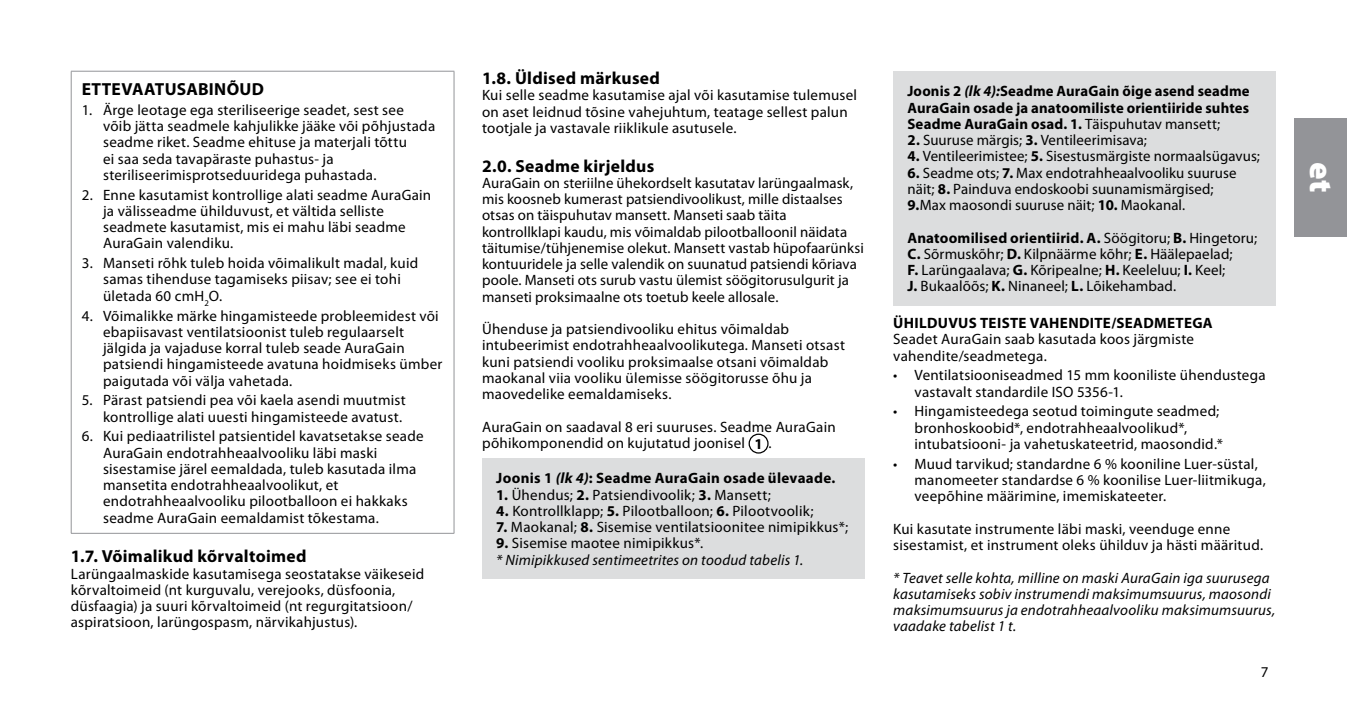
<style>
.page{position:relative;width:1347px;height:709px;background:#fff}
.page>*{position:absolute;margin:0;border:0;box-sizing:border-box;transform-origin:0 0}
.t1{font:900 32.5px "Myriad Pro";color:#fff}
.t2{font:700 17.5px "Myriad Pro";letter-spacing:.015em;color:#000}
.t3{font:15px/16.2px "Myriad Pro";letter-spacing:.015em;color:#000}
.t4{font:italic 15px/16.2px "Myriad Pro";letter-spacing:.015em;color:#000}
.t5{font:700 15px/16.2px "Myriad Pro";letter-spacing:.015em;color:#000;text-align:justify}
.s1{font-weight:700}
.s2{font-style:italic}
.s3{font-weight:700;font-style:normal}
.s4{font-style:normal}
.s5{font-weight:400}
</style>
<div class="page">
<div style="left:1293px;top:118px;width:53px;height:118px;background:#939498"></div>
<hr style="left:71px;top:71px;width:383px;height:1px;background:#939498">
<hr style="left:71px;top:71px;width:1px;height:462px;background:#939498">
<hr style="left:453px;top:71px;width:1px;height:462px;background:#939498">
<hr style="left:71px;top:533px;width:383px;height:1px;background:#939498">
<div style="left:748px;top:433px;width:20px;height:20px;border:1px solid #000;border-radius:50%"></div>
<div style="left:482px;top:458px;width:383px;height:121px;background:#dcddde"></div>
<div style="left:893px;top:71px;width:383px;height:234px;background:#dcddde"></div>
<p class="t2" style="left:82px;top:78px;width:184px">ETTEVAATUSABINÕUD</p>
<p class="t3" style="left:103px;top:101px;width:334px;text-indent:-21px">1. Ärge leotage ega steriliseerige seadet, sest see võib jätta seadmele kahjulikke jääke või põhjustada seadme riket. Seadme ehituse ja materjali tõttu<br>ei saa seda tavapäraste puhastus- ja steriliseerimisprotseduuridega puhastada.</p>
<p class="t3" style="left:103px;top:186px;width:329px;text-indent:-21px">2. Enne kasutamist kontrollige alati seadme AuraGain ja välisseadme ühilduvust, et vältida selliste seadmete kasutamist, mis ei mahu läbi seadme AuraGain valendiku.</p>
<p class="t3" style="left:103px;top:255px;width:317px;text-indent:-21px">3. Manseti rõhk tuleb hoida võimalikult madal, kuid samas tihenduse tagamiseks piisav; see ei tohi ületada 60 cmH<sub>2</sub>O.</p>
<p class="t3" style="left:103px;top:307px;width:341px;text-indent:-21px">4. Võimalikke märke hingamisteede probleemidest või ebapiisavast ventilatsioonist tuleb regulaarselt jälgida ja vajaduse korral tuleb seade AuraGain patsiendi hingamisteede avatuna hoidmiseks ümber paigutada või välja vahetada.</p>
<p class="t3" style="left:82px;top:392px;width:325px;text-align:right">5. Pärast patsiendi pea või kaela asendi muutmist kontrollige alati uuesti hingamisteede avatust.</p>
<p class="t3" style="left:103px;top:428px;width:322px;text-indent:-21px">6. Kui pediaatrilistel patsientidel kavatsetakse seade AuraGain endotrahheaalvooliku läbi maski sisestamise järel eemaldada, tuleb kasutada ilma mansetita endotrahheaalvoolikut, et endotrahheaalvooliku pilootballoon ei hakkaks seadme AuraGain eemaldamist tõkestama.</p>
<p class="t2" style="left:71px;top:545px;width:237px">1.7. Võimalikud kõrvaltoimed</p>
<p class="t3" style="left:71px;top:565px;width:355px">Larüngaalmaskide kasutamisega seostatakse väikeseid kõrvaltoimeid (nt kurguvalu, verejooks, düsfoonia, düsfaagia) ja suuri kõrvaltoimeid (nt regurgitatsioon/ aspiratsioon, larüngospasm, närvikahjustus).</p>
<p class="t2" style="left:482px;top:67px;width:179px">1.8. Üldised märkused</p>
<p class="t3" style="left:482px;top:87px;width:376px">Kui selle seadme kasutamise ajal või kasutamise tulemusel on aset leidnud tõsine vahejuhtum, teatage sellest palun tootjale ja vastavale riiklikule asutusele.</p>
<p class="t2" style="left:482px;top:154px;width:174px">2.0. Seadme kirjeldus</p>
<p class="t3" style="left:482px;top:174px;width:383px">AuraGain on steriilne ühekordselt kasutatav larüngaalmask, mis koosneb kumerast patsiendivoolikust, mille distaalses otsas on täispuhutav mansett. Manseti saab täita kontrollklapi kaudu, mis võimaldab pilootballoonil näidata täitumise/tühjenemise olekut. Mansett vastab hüpofaarünksi kontuuridele ja selle valendik on suunatud patsiendi kõriava poole. Manseti ots surub vastu ülemist söögitorusulgurit ja manseti proksimaalne ots toetub keele allosale.</p>
<p class="t3" style="left:482px;top:321px;width:364px">Ühenduse ja patsiendivooliku ehitus võimaldab intubeerimist endotrahheaalvoolikutega. Manseti otsast kuni patsiendi vooliku proksimaalse otsani võimaldab maokanal viia vooliku ülemisse söögitorusse õhu ja maovedelike eemaldamiseks.</p>
<p class="t3" style="left:482px;top:418px;width:355px">AuraGain on saadaval 8 eri suuruses. Seadme AuraGain põhikomponendid on kujutatud joonisel <span class="s1">1</span> .</p>
<p class="t5" style="left:496px;top:469px;width:341px">Joonis 1 <span class="s2">(lk 4)</span>: Seadme AuraGain osade ülevaade.</p>
<p class="t3" style="left:496px;top:486px;width:276px"><span class="s1">1.</span> Ühendus; <span class="s1">2.</span> Patsiendivoolik; <span class="s1">3.</span> Mansett;</p>
<p class="t3" style="left:496px;top:502px;width:319px"><span class="s1">4.</span> Kontrollklapp; <span class="s1">5.</span> Pilootballoon; <span class="s1">6.</span> Pilootvoolik;</p>
<p class="t3" style="left:496px;top:519px;width:353px"><span class="s1">7.</span> Maokanal; <span class="s1">8.</span> Sisemise ventilatsioonitee nimipikkus*;</p>
<p class="t4" style="left:496px;top:535px;width:309px"><span class="s3">9.</span> <span class="s4">Sisemise maotee nimipikkus*.<br></span>* Nimipikkused sentimeetrites on toodud tabelis 1.</p>
<p class="t5" style="left:907px;top:83px;width:344px">Joonis 2 <span class="s2">(lk 4):</span>Seadme AuraGain õige asend seadme AuraGain osade ja anatoomiliste orientiiride suhtes Seadme AuraGain osad. 1. <span class="s5">Täispuhutav mansett;</span></p>
<p class="t3" style="left:907px;top:132px;width:241px"><span class="s1">2.</span> Suuruse märgis; <span class="s1">3.</span> Ventileerimisava;</p>
<p class="t3" style="left:907px;top:148px;width:354px"><span class="s1">4.</span> Ventileerimistee; <span class="s1">5.</span> Sisestusmärgiste normaalsügavus;</p>
<p class="t3" style="left:907px;top:164px;width:331px"><span class="s1">6.</span> Seadme ots; <span class="s1">7.</span> Max endotrahheaalvooliku suuruse näit; <span class="s1">8.</span> Painduva endoskoobi suunamismärgised;<br><span class="s1">9.</span>Max maosondi suuruse näit; <span class="s1">10.</span> Maokanal.</p>
<p class="t3" style="left:907px;top:229px;width:351px"><span class="s1">Anatoomilised orientiirid. A.</span> Söögitoru; <span class="s1">B.</span> Hingetoru; <span class="s1">C.</span> Sõrmuskõhr; <span class="s1">D.</span> Kilpnäärme kõhr; <span class="s1">E.</span> Häälepaelad;<br><span class="s1">F.</span> Larüngaalava; <span class="s1">G.</span> Kõripealne; <span class="s1">H.</span> Keeleluu; <span class="s1">I.</span> Keel;<br><span class="s1">J.</span> Bukaalõõs; <span class="s1">K.</span> Ninaneel; <span class="s1">L.</span> Lõikehambad.</p>
<p class="t5" style="left:893px;top:314px;width:321px">ÜHILDUVUS TEISTE VAHENDITE/SEADMETEGA</p>
<p class="t3" style="left:893px;top:331px;width:302px">Seadet AuraGain saab kasutada koos järgmiste vahendite/seadmetega.</p>
<p class="t3" style="left:914px;top:367px;width:353px;text-indent:-21px">• Ventilatsiooniseadmed 15 mm kooniliste ühendustega vastavalt standardile ISO 5356-1.</p>
<p class="t3" style="left:914px;top:403px;width:310px;text-indent:-21px">• Hingamisteedega seotud toimingute seadmed; bronhoskoobid*, endotrahheaalvoolikud*, intubatsiooni- ja vahetuskateetrid, maosondid.*</p>
<p class="t3" style="left:914px;top:455px;width:353px;text-indent:-21px">• Muud tarvikud; standardne 6 % kooniline Luer-süstal, manomeeter standardse 6 % koonilise Luer-liitmikuga, veepõhine määrimine, imemiskateeter.</p>
<p class="t3" style="left:893px;top:520px;width:371px">Kui kasutate instrumente läbi maski, veenduge enne sisestamist, et instrument oleks ühilduv ja hästi määritud.</p>
<p class="t4" style="left:893px;top:569px;width:383px">* Teavet selle kohta, milline on maski AuraGain iga suurusega kasutamiseks sobiv instrumendi maksimumsuurus, maosondi maksimumsuurus ja endotrahheaalvooliku maksimumsuurus, vaadake tabelist 1 t.</p>
<p class="t3" style="left:1260px;top:663px;width:9px">7</p>
<h1 class="t1" style="left:1342px;top:162px;width:31px;rotate:90deg">et</h1>
</div>
